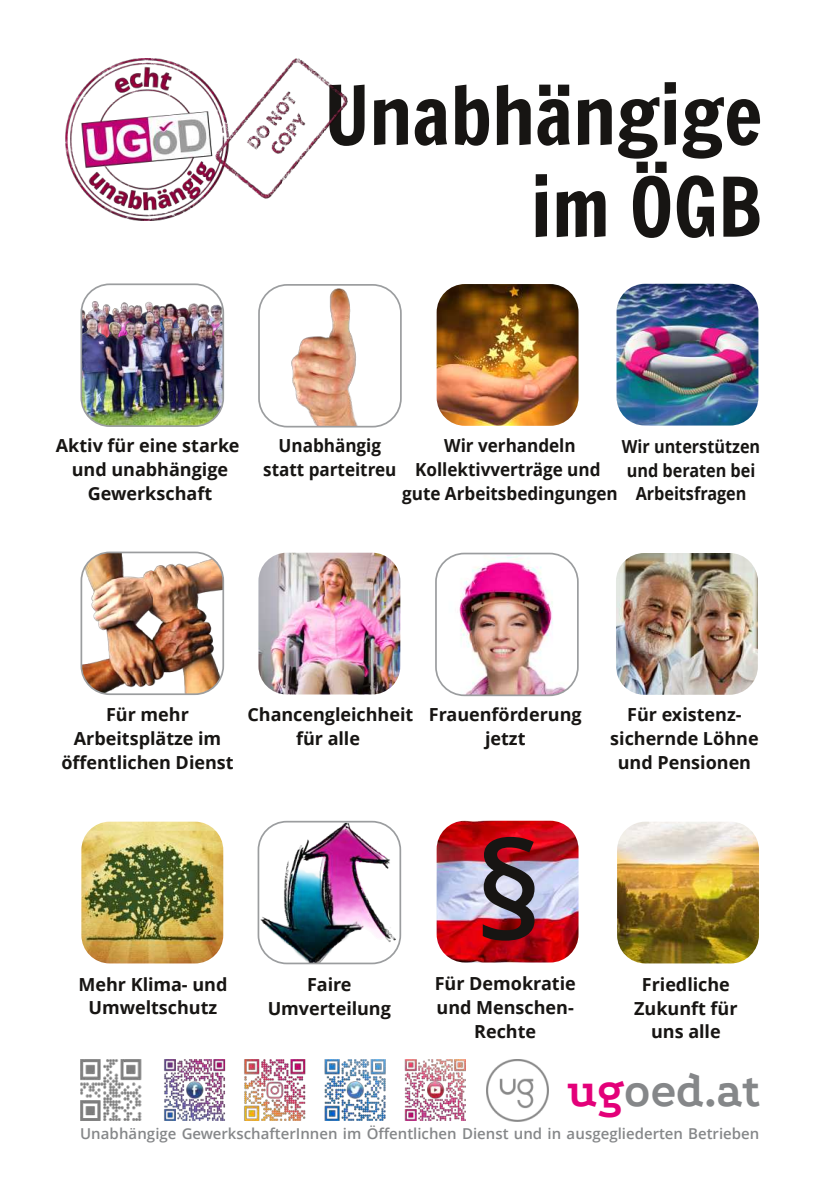
<style>
.page{position:relative;width:840px;height:1191px;background:#fff}
.page>*{position:absolute;margin:0;border:0;box-sizing:border-box;transform-origin:0 0}
.t1{font:600 134px "Open Sans";color:#171513}
.t2{font:80px/92px "Francois One";color:#171513;text-align:right}
.t3{font:700 49.2px "Podkova";color:#858789}
.t4{font:700 18px/23.8px "Open Sans";color:#171513;text-align:center}
.t5{font:700 18px/23.8px "Open Sans";color:#171513;text-align:center;scale:.95 1}
.t6{font:700 18px/23.8px "Open Sans";color:#171513;text-align:center;scale:.9 1}
.t7{font:600 15px "Open Sans";color:#858789}
.s1{color:#e30079}
</style>
<div class="page">
<img style="left:258px;top:821px;width:142px;height:142px;border-radius:28px">
<div style="left:257px;top:821px;width:144px;height:143px;border:2px solid #9b9d9f;border-radius:28px"></div>
<img style="left:615px;top:553px;width:142px;height:142px;border-radius:28px">
<img style="left:258px;top:553px;width:142px;height:141px;border-radius:28px">
<img style="left:81px;top:284px;width:142px;height:142px;border-radius:28px">
<div style="left:80px;top:283px;width:144px;height:144px;border:2px solid #9b9d9f;border-radius:28px"></div>
<img style="left:616px;top:284px;width:142px;height:141px;border-radius:28px">
<img style="left:81px;top:552px;width:142px;height:142px;border-radius:28px">
<div style="left:80px;top:551px;width:144px;height:144px;border:2px solid #9b9d9f;border-radius:28px"></div>
<img style="left:291px;top:287px;width:105px;height:140px">
<div style="left:258px;top:284px;width:143px;height:143px;border:2px solid #9b9d9f;border-radius:28px"></div>
<img style="left:435px;top:555px;width:142px;height:140px;border-radius:28px">
<div style="left:435px;top:552px;width:143px;height:144px;border:2px solid #9b9d9f;border-radius:28px"></div>
<img style="left:436px;top:820px;width:142px;height:142px;border-radius:28px">
<img style="left:616px;top:821px;width:142px;height:142px;border-radius:28px">
<img style="left:81px;top:821px;width:142px;height:142px;border-radius:28px">
<img style="left:436px;top:284px;width:142px;height:142px;border-radius:28px">
<img style="left:80px;top:1060px;width:385px;height:60px">
<img style="left:486px;top:1060px;width:62px;height:61px">
<img style="left:66px;top:58px;width:282px;height:163px">
<h2 class="t2" style="left:324px;top:69px;width:439px">Unabhängige im ÖGB</h2>
<p class="t4" style="left:56px;top:433px;width:185px">Aktiv für eine starke und unabhängige<br>Gewerkschaft</p>
<p class="t5" style="left:263px;top:433px;width:142px">Unabhängig statt parteitreu</p>
<p class="t5" style="left:402px;top:433px;width:228px">Wir verhandeln<br>Kollektivverträge und gute Arbeitsbedingungen</p>
<p class="t6" style="left:621px;top:434px;width:155px">Wir unterstützen und beraten bei<br>Arbeitsfragen</p>
<p class="t4" style="left:61px;top:702px;width:174px">Für mehr<br>Arbeitsplätze im öffentlichen Dienst</p>
<p class="t4" style="left:610px;top:702px;width:150px">Für existenz&shy;sichernde Löhne und Pensionen</p>
<p class="t4" style="left:428px;top:702px;width:154px">Frauenförderung jetzt</p>
<p class="t4" style="left:247px;top:702px;width:167px">Chancengleichheit für alle</p>
<p class="t4" style="left:78px;top:971px;width:150px">Mehr Klima- und<br>Umweltschutz</p>
<p class="t4" style="left:267px;top:972px;width:125px">Faire<br>Umverteilung</p>
<h1 class="t1" style="left:475px;top:796px;width:68px">§</h1>
<p class="t4" style="left:434px;top:971px;width:142px">Für Demokratie und Menschen-<br>Rechte</p>
<p class="t4" style="left:633px;top:971px;width:105px">Friedliche<br>Zukunft für uns alle</p>
<h3 class="t3" style="left:566px;top:1063px;width:195px"><span class="s1">ug</span>oed.at</h3>
<p class="t7" style="left:80px;top:1123px;width:680px">Unabhängige GewerkschafterInnen im Öffentlichen Dienst und in ausgegliederten Betrieben</p>
</div>
